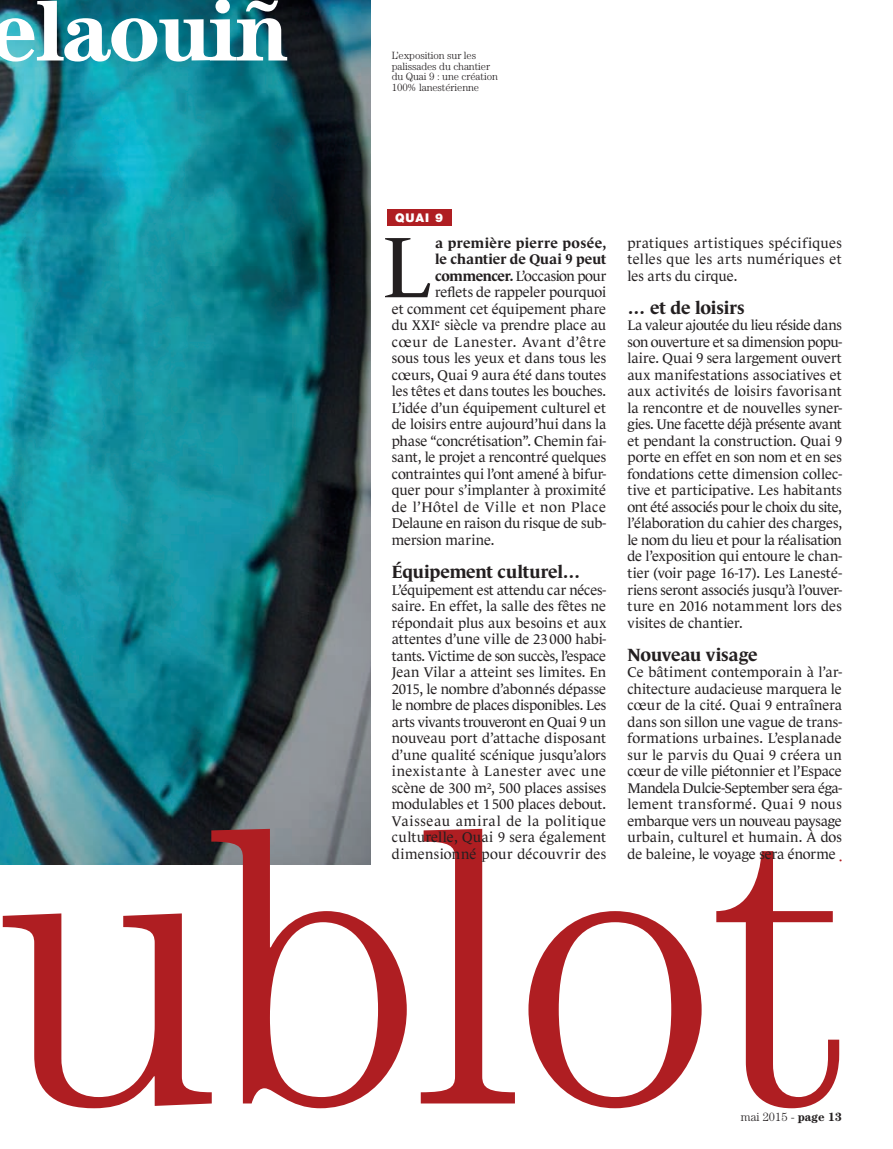
<style>
.page{position:relative;width:893px;height:1149px;background:#fff}
.page>*{position:absolute;margin:0;border:0;box-sizing:border-box;transform-origin:0 0}
.t1{font:300 398.85px "Century";letter-spacing:-.02em;color:#af1e22}
.t2{font:700 87.6px "Century";letter-spacing:-.03em;color:#fff}
.t3{font:87.6px "Le Monde Journal";color:#231f20}
.t4{font:700 18px "Le Monde Journal";letter-spacing:-.01em;color:#231f20}
.t5{font:14.25px/16.5px "Le Monde Journal";letter-spacing:-.005em;color:#231f20;text-align:justify}
.t6{font:14.25px "Le Monde Journal";letter-spacing:.04em;color:#231f20}
.t7{font:14.25px "Le Monde Journal";letter-spacing:.035em;color:#231f20}
.t8{font:14.25px "Le Monde Journal";letter-spacing:-.03em;color:#231f20}
.t9{font:700 14.25px "Le Monde Journal";letter-spacing:.02em;color:#231f20}
.t10{font:700 14.25px "Le Monde Journal";color:#231f20}
.t11{font:300 12px "Century";color:#231f20}
.t12{font:900 12px "Helvetica Neue LT Std";color:#fff}
.t13{font:300 10.5px/10.5px "Century";letter-spacing:-.01em;color:#231f20}
.s1{font-weight:700}
</style>
<div class="page">
<img style="left:0;top:0;width:371px;height:864px">
<div style="left:387px;top:209px;width:65px;height:17px;background:#af1e22"></div>
<h2 class="t2" style="left:-10px;top:-22px;width:301px">elaouiñ</h2>
<p class="t13" style="left:392px;top:50px;width:108px">L’exposition sur les palissades du chantier du Quai 9 : une création<br>100% lanestérienne</p>
<p class="t12" style="left:395px;top:210px;width:50px">QUAI 9</p>
<p class="t5" style="left:627px;top:234px;width:216px">pratiques artistiques spécifiques telles que les arts numériques et les arts du cirque.</p>
<p class="t4" style="left:627px;top:297px;width:119px">… et de loisirs</p>
<p class="t5" style="left:627px;top:317px;width:216px">La valeur ajoutée du lieu réside dans son ouverture et sa dimension popu&shy;laire. Quai 9 sera largement ouvert aux manifestations associatives et aux activités de loisirs favorisant la rencontre et de nouvelles syner&shy;gies. Une facette déjà présente avant et pendant la construction. Quai 9 porte en effet en son nom et en ses fondations cette dimension collec&shy;tive et participative. Les habitants ont été associés pour le choix du site, l’élaboration du cahier des charges, le nom du lieu et pour la réalisation de l’exposition qui entoure le chan&shy;tier (voir page 16-17). Les Lanesté&shy;riens seront associés jusqu’à l’ouver&shy;ture en 2016 notamment lors des visites de chantier.</p>
<p class="t4" style="left:627px;top:644px;width:132px">Nouveau visage</p>
<p class="t5" style="left:627px;top:663px;width:216px">Ce bâtiment contemporain à l’ar&shy;chitecture audacieuse marquera le cœur de la cité. Quai 9 entraînera dans son sillon une vague de trans&shy;formations urbaines. L’esplanade sur le parvis du Quai 9 créera un cœur de ville piétonnier et l’Espace Mandela Dulcie-September sera éga&shy;lement transformé. Quai 9 nous embarque vers un nouveau paysage urbain, culturel et humain. À dos de baleine, le voyage sera énorme <sub>•</sub></p>
<h2 class="t3" style="left:383px;top:218px;width:51px">L</h2>
<p class="t9" style="left:435px;top:235px;width:173px">a première pierre posée,</p>
<p class="t10" style="left:435px;top:251px;width:173px">le chantier de Quai 9 peut</p>
<p class="t8" style="left:435px;top:268px;width:173px"><span class="s1">commencer.</span> L’occasion pour</p>
<p class="t5" style="left:435px;top:284px;width:173px">reflets de rappeler pourquoi</p>
<p class="t5" style="left:392px;top:300px;width:216px">et comment cet équipement phare</p>
<p class="t5" style="left:392px;top:317px;width:216px">du XXI<sup>e</sup> siècle va prendre place au</p>
<p class="t6" style="left:392px;top:334px;width:216px">cœur de Lanester. Avant d’être</p>
<p class="t5" style="left:392px;top:350px;width:216px">sous tous les yeux et dans tous les</p>
<p class="t5" style="left:392px;top:366px;width:216px">cœurs, Quai 9 aura été dans toutes</p>
<p class="t5" style="left:392px;top:383px;width:216px">les têtes et dans toutes les bouches.</p>
<p class="t5" style="left:392px;top:399px;width:216px">L’idée d’un équipement culturel et</p>
<p class="t5" style="left:392px;top:416px;width:216px">de loisirs entre aujourd’hui dans la</p>
<p class="t5" style="left:392px;top:432px;width:216px">phase “concrétisation”. Chemin fai-</p>
<p class="t5" style="left:392px;top:449px;width:216px">sant, le projet a rencontré quelques</p>
<p class="t5" style="left:392px;top:465px;width:216px">contraintes qui l’ont amené à bifur-</p>
<p class="t5" style="left:392px;top:482px;width:216px">quer pour s’implanter à proximité</p>
<p class="t7" style="left:392px;top:499px;width:216px">de l’Hôtel de Ville et non Place</p>
<p class="t5" style="left:392px;top:515px;width:216px">Delaune en raison du risque de sub-</p>
<p class="t5" style="left:392px;top:531px;width:104px">mersion marine.</p>
<p class="t4" style="left:392px;top:561px;width:190px">Équipement culturel…</p>
<p class="t5" style="left:392px;top:581px;width:216px">L’équipement est attendu car néces&shy;saire. En effet, la salle des fêtes ne répondait plus aux besoins et aux attentes d’une ville de 23000 habi&shy;tants. Victime de son succès, l’espace Jean Vilar a atteint ses limites. En 2015, le nombre d’abonnés dépasse le nombre de places disponibles. Les arts vivants trouveront en Quai 9 un nouveau port d’attache disposant d’une qualité scénique jusqu’alors inexistante à Lanester avec une scène de 300 m², 500 places assises modulables et 1500 places debout.<br>Vaisseau amiral de la politique culturelle, Quai 9 sera également dimensionné pour découvrir des</p>
<h1 class="t1" style="left:-4px;top:737px;width:856px">ublot</h1>
<p class="t11" style="left:741px;top:1109px;width:103px">mai 2015 - <span class="s1">page 13</span></p>
</div>
